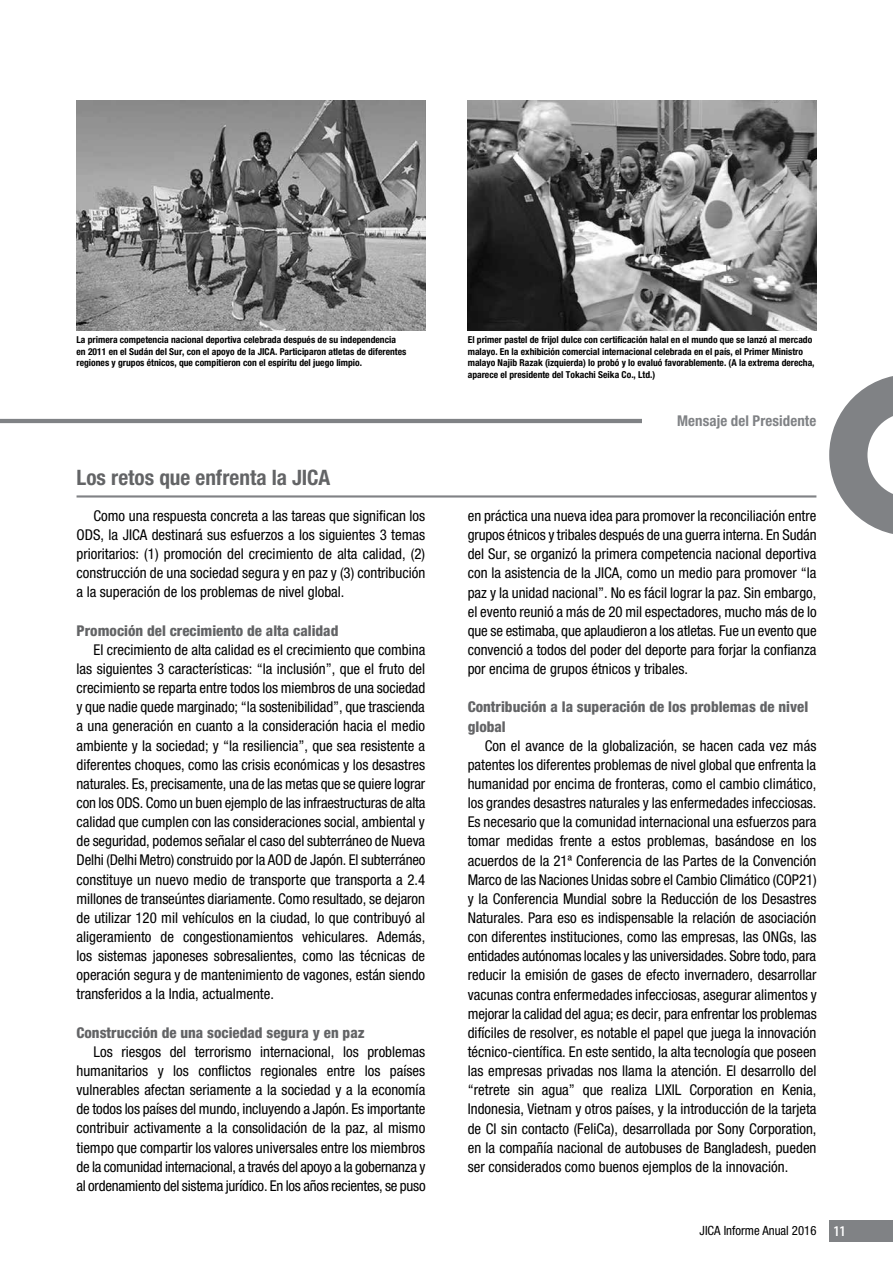
<style>
.page{position:relative;width:893px;height:1263px;background:#fff}
.page>*{position:absolute;margin:0;border:0;box-sizing:border-box;transform-origin:0 0}
.t1{font:700 condensed 21.3px "Helvetica Neue LT Std";color:#636466}
.t2{font:condensed 14.85px/19.2px "Helvetica Neue LT Std";color:#000;text-align:justify}
.t3{font:800 condensed 14.85px/19.2px "Helvetica Neue LT Std";color:#636466}
.t4{font:700 condensed 14.85px "Helvetica Neue LT Std";letter-spacing:.01em;color:#808285}
.t5{font:condensed 12.75px "Helvetica Neue LT Std";color:#000}
.t6{font:700 condensed 9.6px/11.7px "Helvetica Neue LT Std";color:#000}
.s1{font-family:"Myriad Pro";font-weight:600;font-size:14.85px;color:#fff}
</style>
<div class="page">
<svg style="left:829px;top:376px;width:64px;height:158px"></svg>
<img style="left:77px;top:101px;width:348px;height:230px">
<img style="left:468px;top:101px;width:348px;height:230px">
<hr style="left:0;top:419px;width:685px;height:4px;background:#808285">
<div style="left:642px;top:389px;width:174px;height:64px;background:#fff"></div>
<hr style="left:77px;top:495px;width:739px;height:2px;background:#808285">
<div style="left:829px;top:1220px;width:64px;height:22px;background:#808285"></div>
<p class="t6" style="left:77px;top:333px;width:331px">La primera competencia nacional deportiva celebrada después de su independencia en 2011 en el Sudán del Sur, con el apoyo de la JICA. Participaron atletas de diferentes regiones y grupos étnicos, que compitieron con el espíritu del juego limpio.</p>
<h1 class="t1" style="left:77px;top:465px;width:255px">Los retos que enfrenta la JICA</h1>
<p class="t2" style="left:77px;top:506px;width:350px;text-indent:17px">Como una respuesta concreta a las tareas que significan los ODS, la JICA destinará sus esfuerzos a los siguientes 3 temas prioritarios: (1) promoción del crecimiento de alta calidad, (2) construcción de una sociedad segura y en paz y (3) contribución a la superación de los problemas de nivel global.</p>
<p class="t3" style="left:77px;top:621px;width:263px">Promoción del crecimiento de alta calidad</p>
<p class="t2" style="left:77px;top:640px;width:350px;text-indent:17px">El crecimiento de alta calidad es el crecimiento que combina las siguientes 3 características: “la inclusión”, que el fruto del crecimiento se reparta entre todos los miembros de una sociedad y que nadie quede marginado; “la sostenibilidad”, que trascienda a una generación en cuanto a la consideración hacia el medio ambiente y la sociedad; y “la resiliencia”, que sea resistente a diferentes choques, como las crisis económicas y los desastres naturales. Es, precisamente, una de las metas que se quiere lograr con los ODS. Como un buen ejemplo de las infraestructuras de alta calidad que cumplen con las consideraciones social, ambiental y de seguridad, podemos señalar el caso del subterráneo de Nueva Delhi (Delhi Metro) construido por la AOD de Japón. El subterráneo constituye un nuevo medio de transporte que transporta a 2.4 millones de transeúntes diariamente. Como resultado, se dejaron de utilizar 120 mil vehículos en la ciudad, lo que contribuyó al aligeramiento de congestionamientos vehiculares. Además, los sistemas japoneses sobresalientes, como las técnicas de operación segura y de mantenimiento de vagones, están siendo transferidos a la India, actualmente.</p>
<p class="t3" style="left:77px;top:1022px;width:290px">Construcción de una sociedad segura y en paz</p>
<p class="t2" style="left:77px;top:1042px;width:351px;text-indent:17px">Los riesgos del terrorismo internacional, los problemas humanitarios y los conflictos regionales entre los países vulnerables afectan seriamente a la sociedad y a la economía de todos los países del mundo, incluyendo a Japón. Es importante contribuir activamente a la consolidación de la paz, al mismo tiempo que compartir los valores universales entre los miembros de la comunidad internacional, a través del apoyo a la gobernanza y al ordenamiento del sistema jurídico. En los años recientes, se puso</p>
<p class="t6" style="left:468px;top:333px;width:348px">El primer pastel de frijol dulce con certificación halal en el mundo que se lanzó al mercado malayo. En la exhibición comercial internacional celebrada en el país, el Primer Ministro malayo Najib Razak (izquierda) lo probó y lo evaluó favorablemente. (A la extrema derecha, aparece el presidente del Tokachi Seika Co., Ltd.)</p>
<p class="t4" style="left:677px;top:412px;width:141px">Mensaje del Presidente</p>
<p class="t2" style="left:468px;top:506px;width:350px">en práctica una nueva idea para promover la reconciliación entre grupos étnicos y tribales después de una guerra interna. En Sudán del Sur, se organizó la primera competencia nacional deportiva con la asistencia de la JICA, como un medio para promover “la paz y la unidad nacional”. No es fácil lograr la paz. Sin embargo, el evento reunió a más de 20 mil espectadores, mucho más de lo que se estimaba, que aplaudieron a los atletas. Fue un evento que convenció a todos del poder del deporte para forjar la confianza por encima de grupos étnicos y tribales.</p>
<p class="t3" style="left:468px;top:697px;width:342px">Contribución a la superación de los problemas de nivel global</p>
<p class="t2" style="left:468px;top:736px;width:351px;text-indent:17px">Con el avance de la globalización, se hacen cada vez más patentes los diferentes problemas de nivel global que enfrenta la humanidad por encima de fronteras, como el cambio climático, los grandes desastres naturales y las enfermedades infecciosas.<br>Es necesario que la comunidad internacional una esfuerzos para tomar medidas frente a estos problemas, basándose en los acuerdos de la 21ª Conferencia de las Partes de la Convención Marco de las Naciones Unidas sobre el Cambio Climático (COP21) y la Conferencia Mundial sobre la Reducción de los Desastres Naturales. Para eso es indispensable la relación de asociación con diferentes instituciones, como las empresas, las ONGs, las entidades autónomas locales y las universidades. Sobre todo, para reducir la emisión de gases de efecto invernadero, desarrollar vacunas contra enfermedades infecciosas, asegurar alimentos y mejorar la calidad del agua; es decir, para enfrentar los problemas difíciles de resolver, es notable el papel que juega la innovación técnico-científica. En este sentido, la alta tecnología que poseen las empresas privadas nos llama la atención. El desarrollo del “retrete sin agua” que realiza LIXIL Corporation en Kenia, Indonesia, Vietnam y otros países, y la introducción de la tarjeta de CI sin contacto (FeliCa), desarrollada por Sony Corporation, en la compañía nacional de autobuses de Bangladesh, pueden ser considerados como buenos ejemplos de la innovación.</p>
<p class="t5" style="left:700px;top:1223px;width:147px">JICA Informe Anual 2016 <span class="s1">11</span></p>
</div>
